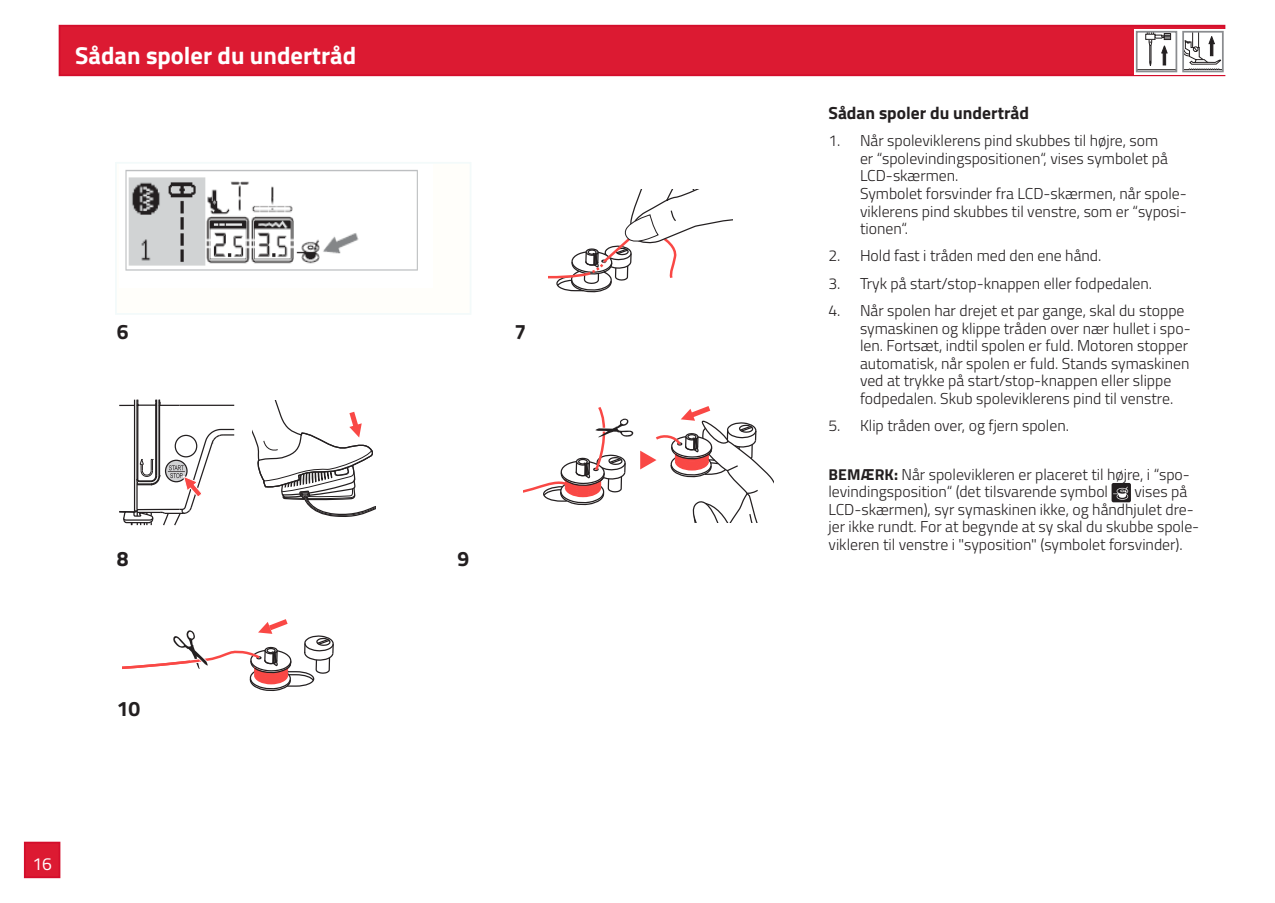
<style>
.page{position:relative;width:1275px;height:903px;background:#fff}
.page>*{position:absolute;margin:0;border:0;box-sizing:border-box;transform-origin:0 0}
.Head_im_Balken{font:700 24.5px "Titillium Web";color:#fff}
.ABC_Einzug{font:700 21px "Titillium Web";color:#231f20}
.Baseline_75{font:700 17.5px "Titillium Web";color:#231f20}
.t1{font:17.5px "Titillium Web";color:#fff}
.Fließtext{font:300 15.75px/17.5px "Titillium Web";color:#231f20}
.s1{font-weight:700}
</style>
<div class="page">
<div style="left:25px;top:842px;width:35px;height:35px;background:#dc1a32"></div>
<div style="left:24px;top:842px;width:36px;height:36px;border:2px solid #d30d2b"></div>
<div style="left:60px;top:26px;width:1164px;height:49px;background:#dc1a32"></div>
<div style="left:59px;top:25px;width:1166px;height:51px;border:2px solid #d30d2b"></div>
<svg style="left:548px;top:190px;width:184px;height:103px"></svg>
<svg style="left:253px;top:401px;width:122px;height:116px"></svg>
<svg style="left:119px;top:399px;width:116px;height:127px"></svg>
<svg style="left:524px;top:406px;width:249px;height:116px"></svg>
<div style="left:524px;top:506px;width:17px;height:17px;background:#fff;border-radius:50%"></div>
<svg style="left:122px;top:619px;width:212px;height:72px"></svg>
<div style="left:116px;top:163px;width:355px;height:151px;background:#fffefa"></div>
<img style="left:125px;top:170px;width:293px;height:101px">
<div style="left:115px;top:162px;width:356px;height:153px;border:2px solid #f3fafa"></div>
<div style="left:1111px;top:483px;width:20px;height:19px;background:#231f20;border-radius:2px"></div>
<svg style="left:1113px;top:487px;width:15px;height:13px"></svg>
<div style="left:1134px;top:29px;width:91px;height:45px;background:linear-gradient(to bottom,#fff,#fff)"></div>
<svg style="left:1185px;top:34px;width:36px;height:35px"></svg>
<div style="left:1182px;top:31px;width:42px;height:41px;border:2px solid #8a8c8f"></div>
<div style="left:1145px;top:34px;width:10px;height:6px;border:1px solid #231f20"></div>
<svg style="left:1147px;top:34px;width:24px;height:35px"></svg>
<div style="left:1136px;top:31px;width:41px;height:41px;border:2px solid #8a8c8f"></div>
<p class="Head_im_Balken" style="left:75px;top:37px;width:282px">Sådan spoler du undertråd</p>
<p class="ABC_Einzug" style="left:117px;top:315px;width:13px">6</p>
<p class="ABC_Einzug" style="left:514px;top:315px;width:13px">7</p>
<p class="t1" style="left:32px;top:851px;width:21px">16</p>
<p class="ABC_Einzug" style="left:117px;top:543px;width:13px">8</p>
<p class="ABC_Einzug" style="left:457px;top:543px;width:13px">9</p>
<p class="ABC_Einzug" style="left:117px;top:692px;width:25px">10</p>
<p class="Baseline_75" style="left:828px;top:100px;width:202px">Sådan spoler du undertråd</p>
<p class="Fließtext" style="left:860px;top:131px;width:328px;text-indent:-32px">1. Når spoleviklerens pind skubbes til højre, som<br>er “spolevindingspositionen“, vises symbolet på LCD-skærmen.<br>Symbolet forsvinder fra LCD-skærmen, når spole&shy;viklerens pind skubbes til venstre, som er “syposi&shy;tionen“.</p>
<p class="Fließtext" style="left:828px;top:246px;width:274px">2. Hold fast i tråden med den ene hånd.</p>
<p class="Fließtext" style="left:828px;top:274px;width:325px">3. Tryk på start/stop-knappen eller fodpedalen.</p>
<p class="Fließtext" style="left:860px;top:301px;width:332px;text-indent:-32px">4. Når spolen har drejet et par gange, skal du stoppe symaskinen og klippe tråden over nær hullet i spo&shy;len. Fortsæt, indtil spolen er fuld. Motoren stopper automatisk, når spolen er fuld. Stands symaskinen ved at trykke på start/stop-knappen eller slippe fodpedalen. Skub spoleviklerens pind til venstre.</p>
<p class="Fließtext" style="left:828px;top:416px;width:242px">5. Klip tråden over, og fjern spolen.</p>
<p class="Fließtext" style="left:828px;top:465px;width:363px"><span class="s1">BEMÆRK:</span> Når spolevikleren er placeret til højre, i “spo&shy;levindingsposition“ (det tilsvarende symbol</p>
<p class="Fließtext" style="left:828px;top:482px;width:372px;text-indent:306px">vises på LCD-skærmen), syr symaskinen ikke, og håndhjulet dre&shy;jer ikke rundt. For at begynde at sy skal du skubbe spole&shy;vikleren til venstre i "syposition" (symbolet forsvinder).</p>
</div>
